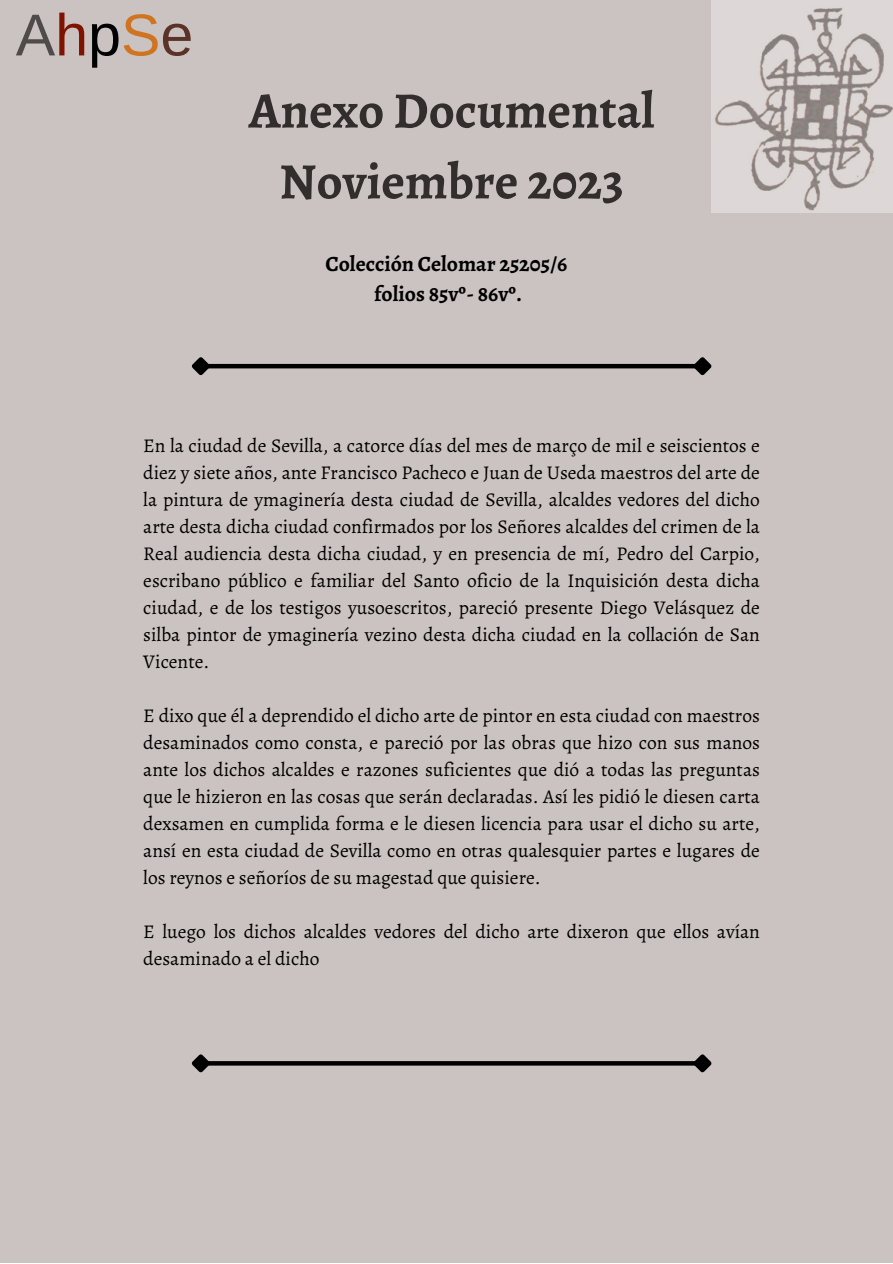
<style>
.page{position:relative;width:893px;height:1264px;background:#fff}
.page>*{position:absolute;margin:0;border:0;box-sizing:border-box;transform-origin:0 0}
.t1{font:59.1px "Arimo";color:#504b4b}
.t2{font:700 51px "Alegreya";color:#322e2e}
.t3{font:700 21.75px "Alegreya";color:#000}
.t4{font:19.5px/27px "Alegreya";color:#000;text-align:justify}
.s1{color:#801300}
.s2{color:#000}
.s3{color:#cf7522}
.s4{color:#5a3228}
</style>
<div class="page">
<div style="left:0;top:0;width:892px;height:1262px;background:#cbc3c1"></div>
<img style="left:711px;top:0;width:181px;height:212px">
<hr style="left:206px;top:364px;width:490px;height:4px;background:#000">
<svg style="left:191px;top:357px;width:23px;height:18px"></svg>
<svg style="left:689px;top:357px;width:23px;height:19px"></svg>
<svg style="left:214px;top:1061px;width:475px;height:4px;background:#050505"></svg>
<svg style="left:191px;top:1054px;width:23px;height:19px"></svg>
<svg style="left:689px;top:1054px;width:23px;height:19px"></svg>
<p class="t1" style="left:16px;top:2px;width:179px">A<span class="s1">h</span><span class="s2">p</span><span class="s3">S</span><span class="s4">e</span></p>
<p class="t2" style="left:249px;top:76px;width:407px">Anexo Documental</p>
<p class="t2" style="left:279px;top:146px;width:346px">Noviembre 2023</p>
<p class="t3" style="left:325px;top:249px;width:243px">Colección Celomar 25205/6</p>
<p class="t3" style="left:374px;top:279px;width:149px">folios 85vº- 86vº.</p>
<p class="t4" style="left:143px;top:432px;width:618px">En la ciudad de Sevilla, a catorce días del mes de março de mil e seiscientos e diez y siete años, ante Francisco Pacheco e Juan de Useda maestros del arte de la pintura de ymaginería desta ciudad de Sevilla, alcaldes vedores del dicho arte desta dicha ciudad confirmados por los Señores alcaldes del crimen de la Real audiencia desta dicha ciudad, y en presencia de mí, Pedro del Carpio, escribano público e familiar del Santo oficio de la Inquisición desta dicha ciudad, e de los testigos yusoescritos, pareció presente Diego Velásquez de silba pintor de ymaginería vezino desta dicha ciudad en la collación de San Vicente.</p>
<p class="t4" style="left:143px;top:702px;width:618px">E dixo que él a deprendido el dicho arte de pintor en esta ciudad con maestros desaminados como consta, e pareció por las obras que hizo con sus manos ante los dichos alcaldes e razones suficientes que dió a todas las preguntas que le hizieron en las cosas que serán declaradas. Así les pidió le diesen carta dexsamen en cumplida forma e le diesen licencia para usar el dicho su arte, ansí en esta ciudad de Sevilla como en otras qualesquier partes e lugares de los reynos e señoríos de su magestad que quisiere.</p>
<p class="t4" style="left:143px;top:917px;width:618px">E luego los dichos alcaldes vedores del dicho arte dixeron que ellos avían desaminado a el dicho</p>
</div>
